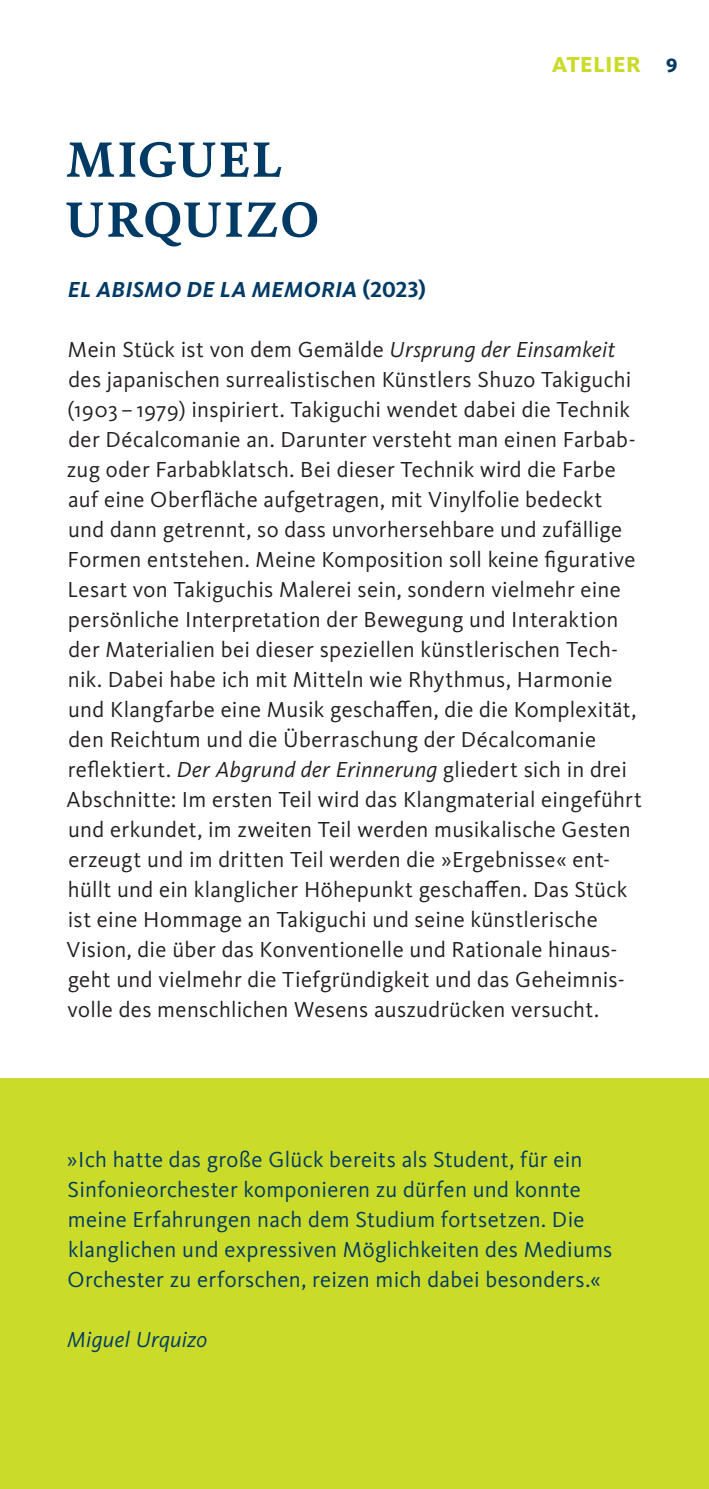
<style>
.page{position:relative;width:709px;height:1489px;background:#fff}
.page>*{position:absolute;margin:0;border:0;box-sizing:border-box;transform-origin:0 0}
.t1{font:700 50px/60px "WDR Serif";letter-spacing:.045em;color:#003a65}
.t2{font:22.5px/30px "WDR Sans";letter-spacing:.015em;color:#231f20}
.t3{font:22.5px/30px "WDR Sans";letter-spacing:.015em;color:#003a65}
.t4{font:italic 700 22.5px "WDR Sans";letter-spacing:.015em;color:#003a65}
.t5{font:italic 22.5px "WDR Sans";letter-spacing:.015em;color:#003a65}
.t6{font:800 22.5px "WDR Sans";letter-spacing:.015em;color:#cadb2a}
.s1{font-style:normal}
.s2{font-size:20px;color:#003a65}
.s3{font-style:italic}
</style>
<div class="page">
<div style="left:0;top:1078px;width:709px;height:410px;background:#cadb2a"></div>
<h1 class="t1" style="left:66px;top:129px;width:255px">MIGUEL<br>URQUIZO</h1>
<p class="t4" style="left:68px;top:276px;width:360px">EL ABISMO DE LA MEMORIA <span class="s1">(2023)</span></p>
<p class="t6" style="left:552px;top:51px;width:127px">ATELIER <span class="s2">9</span></p>
<p class="t2" style="left:67px;top:334px;width:577px">Mein Stück ist von dem Gemälde <span class="s3">Ursprung der Einsamkeit </span>des japanischen surrealistischen Künstlers Shuzo Takiguchi (1903 – 1979) inspiriert. Takiguchi wendet dabei die Technik der Décalcomanie an. Darunter versteht man einen Farbab&shy;zug oder Farbabklatsch. Bei dieser Technik wird die Farbe auf eine Oberfläche aufgetragen, mit Vinylfolie bedeckt und dann getrennt, so dass unvorhersehbare und zufällige Formen entstehen. Meine Komposition soll keine figurative Lesart von Takiguchis Malerei sein, sondern vielmehr eine persönliche Interpretation der Bewegung und Interaktion der Materialien bei dieser speziellen künstlerischen Tech&shy;nik. Dabei habe ich mit Mitteln wie Rhythmus, Harmonie und Klangfarbe eine Musik geschaffen, die die Komplexität, den Reichtum und die Überraschung der Décalcomanie reflektiert. <span class="s3">Der Abgrund der Erinnerung</span> gliedert sich in drei Abschnitte: Im ersten Teil wird das Klangmaterial eingeführt und erkundet, im zweiten Teil werden musikalische Gesten erzeugt und im dritten Teil werden die »Ergebnisse« ent&shy;hüllt und ein klanglicher Höhepunkt geschaffen. Das Stück ist eine Hommage an Takiguchi und seine künstlerische Vision, die über das Konventionelle und Rationale hinaus&shy;geht und vielmehr die Tiefgründigkeit und das Geheimnis&shy;volle des menschlichen Wesens auszudrücken versucht.</p>
<p class="t3" style="left:67px;top:1144px;width:547px">»Ich hatte das große Glück bereits als Student, für ein Sinfonieorchester komponieren zu dürfen und konnte meine Erfahrungen nach dem Studium fortsetzen. Die klanglichen und expressiven Möglichkeiten des Mediums Orchester zu erforschen, reizen mich dabei besonders.«</p>
<p class="t5" style="left:67px;top:1326px;width:141px">Miguel Urquizo</p>
</div>
